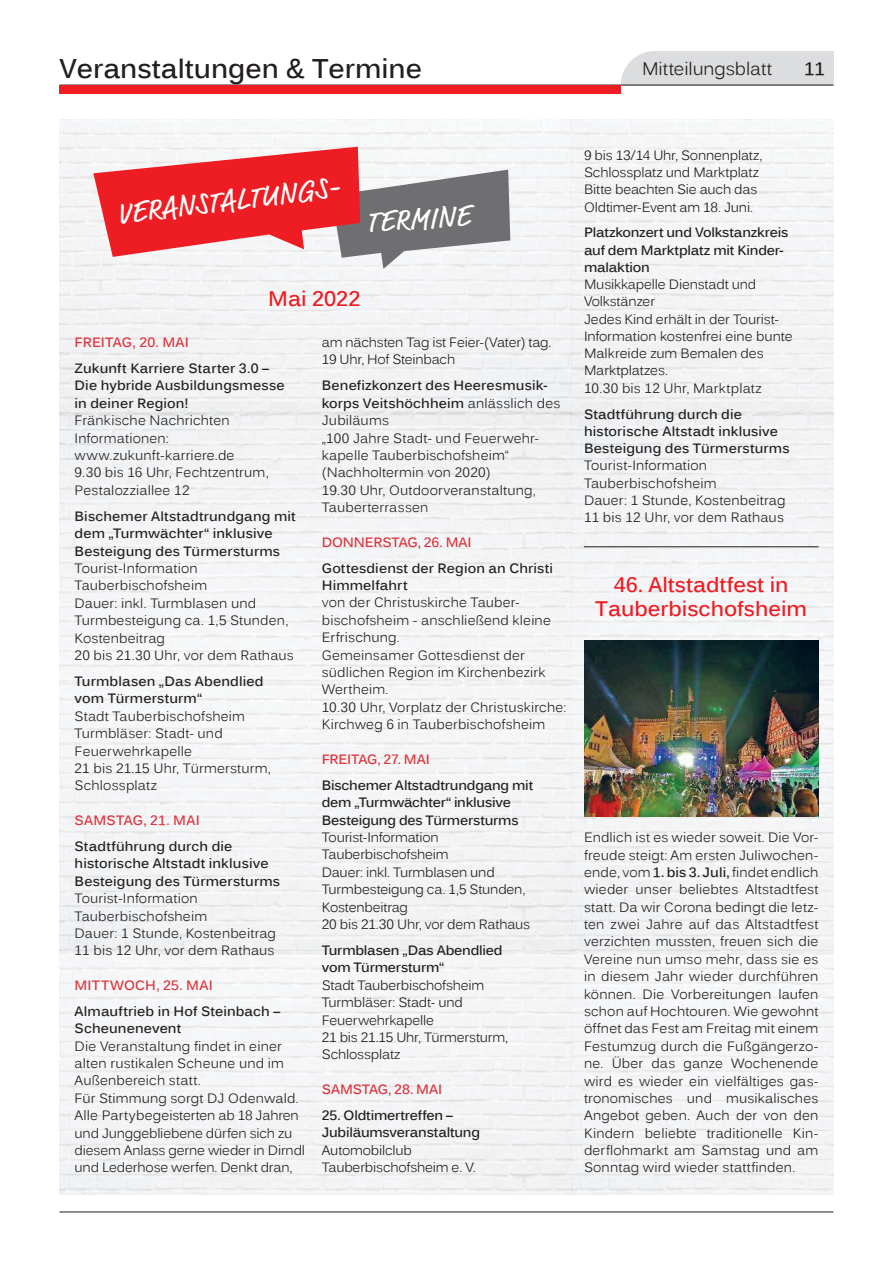
<style>
.page{position:relative;width:893px;height:1263px;background:#fff}
.page>*{position:absolute;margin:0;border:0;box-sizing:border-box;transform-origin:0 0}
.t1{font:29.85px "Market Web";color:#fff}
.t2{font:700 27px "Kalinga";color:#231f20}
.t3{font:700 21px/24px "Kalinga";color:#ee1d23;text-align:center}
.t4{font:18px "Kalinga";letter-spacing:-.005em;color:#231f20}
.t5{font:700 18px "Kalinga";color:#231f20}
.t6{font:13.5px/17.4px "Kalinga";letter-spacing:.005em;color:#231f20}
.t7{font:700 13.5px/17.4px "Kalinga";letter-spacing:.005em;color:#231f20}
.t8{font:13.5px/17.4px "Kalinga";letter-spacing:-.015em;color:#231f20}
.t9{font:700 13.5px/17.4px "Kalinga";letter-spacing:-.015em;color:#231f20}
.t10{font:700 13.5px "Kalinga";color:#db363f}
.t11{font:700 13.5px "Kalinga";letter-spacing:.02em;color:#db363f}
.t12{font:700 13.5px "Kalinga";letter-spacing:-.02em;color:#db363f}
.s1{font-weight:700}
</style>
<div class="page">
<hr style="left:60px;top:1211px;width:773px;height:1px;background:#231f20">
<svg style="left:60px;top:51px;width:773px;height:43px"></svg>
<img style="left:60px;top:119px;width:773px;height:1076px">
<svg style="left:93px;top:147px;width:417px;height:122px"></svg>
<hr style="left:584px;top:546px;width:234px;height:1px;background:#231f20">
<img style="left:584px;top:640px;width:234px;height:176px">
<h2 class="t2" style="left:60px;top:51px;width:364px">Veranstaltungen &amp; Termine</h2>
<h3 class="t4" style="left:642px;top:57px;width:132px">Mitteilungsblatt</h3>
<h3 class="t5" style="left:804px;top:57px;width:22px">11</h3>
<h1 class="t1" style="left:115px;top:196px;width:228px;rotate:-7deg">VERANSTALTUNGS-</h1>
<h1 class="t1" style="left:365px;top:205px;width:105px;rotate:-4deg">TERMINE</h1>
<h3 class="t3" style="left:268px;top:289px;width:94px">Mai 2022</h3>
<p class="t8" style="left:322px;top:335px;width:231px">am nächsten Tag ist Feier-(Vater) tag.<br>19 Uhr, Hof Steinbach</p>
<p class="t6" style="left:322px;top:378px;width:240px"><span class="s1">Benefizkonzert des Heeresmusik&shy;korps Veitshöchheim</span> anlässlich des<br>Jubiläums<br>„100 Jahre Stadt- und Feuerwehr&shy;kapelle Tauberbischofsheim“ (Nachholtermin von 2020)<br>19.30 Uhr, Outdoorveranstaltung,<br>Tauberterrassen</p>
<p class="t10" style="left:322px;top:533px;width:151px">DONNERSTAG, 26. MAI</p>
<p class="t7" style="left:322px;top:560px;width:233px">Gottesdienst der Region an Christi<br>Himmelfahrt</p>
<p class="t6" style="left:322px;top:595px;width:246px">von der Christuskirche Tauber&shy;bischofsheim - anschließend kleine<br>Erfrischung.<br>Gemeinsamer Gottesdienst der südlichen Region im Kirchenbezirk<br>Wertheim.<br>10.30 Uhr, Vorplatz der Christuskirche:<br>Kirchweg 6 in Tauberbischofsheim</p>
<p class="t12" style="left:322px;top:750px;width:109px">FREITAG, 27. MAI</p>
<p class="t9" style="left:322px;top:777px;width:213px">Bischemer Altstadtrundgang mit dem „Turmwächter“ inklusive<br>Besteigung des Türmersturms</p>
<p class="t8" style="left:322px;top:830px;width:210px">Tourist-Information<br>Tauberbischofsheim<br>Dauer: inkl. Turmblasen und<br>Turmbesteigung ca. 1,5 Stunden,<br>Kostenbeitrag<br>20 bis 21.30 Uhr, vor dem Rathaus</p>
<p class="t9" style="left:322px;top:943px;width:182px">Turmblasen „Das Abendlied vom Türmersturm“</p>
<p class="t8" style="left:322px;top:977px;width:188px">Stadt Tauberbischofsheim<br>Turmbläser: Stadt- und<br>Feuerwehrkapelle<br>21 bis 21.15 Uhr, Türmersturm,<br>Schlossplatz</p>
<p class="t10" style="left:322px;top:1080px;width:122px">SAMSTAG, 28. MAI</p>
<p class="t9" style="left:322px;top:1107px;width:160px">25. Oldtimertreffen –<br>Jubiläumsveranstaltung</p>
<p class="t8" style="left:322px;top:1142px;width:156px">Automobilclub<br>Tauberbischofsheim e. V.</p>
<p class="t10" style="left:75px;top:333px;width:116px">FREITAG, 20. MAI</p>
<p class="t7" style="left:75px;top:361px;width:212px">Zukunft Karriere Starter 3.0 –<br>Die hybride Ausbildungsmesse in deiner Region!</p>
<p class="t6" style="left:75px;top:413px;width:196px">Fränkische Nachrichten<br>Informationen: www.zukunft-karriere.de<br>9.30 bis 16 Uhr, Fechtzentrum,<br>Pestalozziallee 12</p>
<p class="t7" style="left:75px;top:508px;width:223px">Bischemer Altstadtrundgang mit dem „Turmwächter“ inklusive<br>Besteigung des Türmersturms</p>
<p class="t6" style="left:75px;top:561px;width:221px">Tourist-Information<br>Tauberbischofsheim<br>Dauer: inkl. Turmblasen und<br>Turmbesteigung ca. 1,5 Stunden,<br>Kostenbeitrag<br>20 bis 21.30 Uhr, vor dem Rathaus</p>
<p class="t7" style="left:75px;top:674px;width:190px">Turmblasen „Das Abendlied vom Türmersturm“</p>
<p class="t6" style="left:75px;top:709px;width:198px">Stadt Tauberbischofsheim<br>Turmbläser: Stadt- und<br>Feuerwehrkapelle<br>21 bis 21.15 Uhr, Türmersturm,<br>Schlossplatz</p>
<p class="t11" style="left:75px;top:811px;width:127px">SAMSTAG, 21. MAI</p>
<p class="t7" style="left:75px;top:839px;width:207px">Stadtführung durch die historische Altstadt inklusive<br>Besteigung des Türmersturms</p>
<p class="t6" style="left:75px;top:891px;width:203px">Tourist-Information<br>Tauberbischofsheim<br>Dauer: 1 Stunde, Kostenbeitrag<br>11 bis 12 Uhr, vor dem Rathaus</p>
<p class="t10" style="left:75px;top:976px;width:140px">MITTWOCH, 25. MAI</p>
<p class="t7" style="left:75px;top:1003px;width:207px">Almauftrieb in Hof Steinbach –<br>Scheunenevent</p>
<p class="t6" style="left:75px;top:1038px;width:232px">Die Veranstaltung findet in einer alten rustikalen Scheune und im<br>Außenbereich statt.<br>Für Stimmung sorgt DJ Odenwald.<br>Alle Partybegeisterten ab 18 Jahren und Junggebliebene dürfen sich zu diesem Anlass gerne wieder in Dirndl und Lederhose werfen. Denkt dran,</p>
<p class="t8" style="left:584px;top:148px;width:180px">9 bis 13/14 Uhr, Sonnenplatz,<br>Schlossplatz und Marktplatz<br>Bitte beachten Sie auch das<br>Oldtimer-Event am 18. Juni.</p>
<p class="t9" style="left:584px;top:225px;width:206px">Platzkonzert und Volkstanzkreis auf dem Marktplatz mit Kinder&shy;malaktion</p>
<p class="t6" style="left:584px;top:277px;width:210px">Musikkapelle Dienstadt und<br>Volkstänzer<br>Jedes Kind erhält in der Tourist-<br>Information kostenfrei eine bunte<br>Malkreide zum Bemalen des<br>Marktplatzes.<br>10.30 bis 12 Uhr, Marktplatz</p>
<p class="t7" style="left:584px;top:406px;width:207px">Stadtführung durch die historische Altstadt inklusive<br>Besteigung des Türmersturms</p>
<p class="t6" style="left:584px;top:458px;width:203px">Tourist-Information<br>Tauberbischofsheim<br>Dauer: 1 Stunde, Kostenbeitrag<br>11 bis 12 Uhr, vor dem Rathaus</p>
<h3 class="t3" style="left:595px;top:575px;width:213px">46. Altstadtfest in<br>Tauberbischofsheim</h3>
<p class="t6" style="left:584px;top:830px;width:236px;text-align:justify">Endlich ist es wieder soweit. Die Vor&shy;freude steigt: Am ersten Juliwochen&shy;ende, vom <span class="s1">1. bis 3. Juli,</span> findet endlich wieder unser beliebtes Altstadtfest statt. Da wir Corona bedingt die letz&shy;ten zwei Jahre auf das Altstadtfest verzichten mussten, freuen sich die Vereine nun umso mehr, dass sie es in diesem Jahr wieder durchführen können. Die Vorbereitungen laufen schon auf Hochtouren. Wie gewohnt öffnet das Fest am Freitag mit einem Festumzug durch die Fußgängerzo&shy;ne. Über das ganze Wochenende wird es wieder ein vielfältiges gas&shy;tronomisches und musikalisches Angebot geben. Auch der von den Kindern beliebte traditionelle Kin&shy;derflohmarkt am Samstag und am Sonntag wird wieder stattfinden.</p>
</div>
